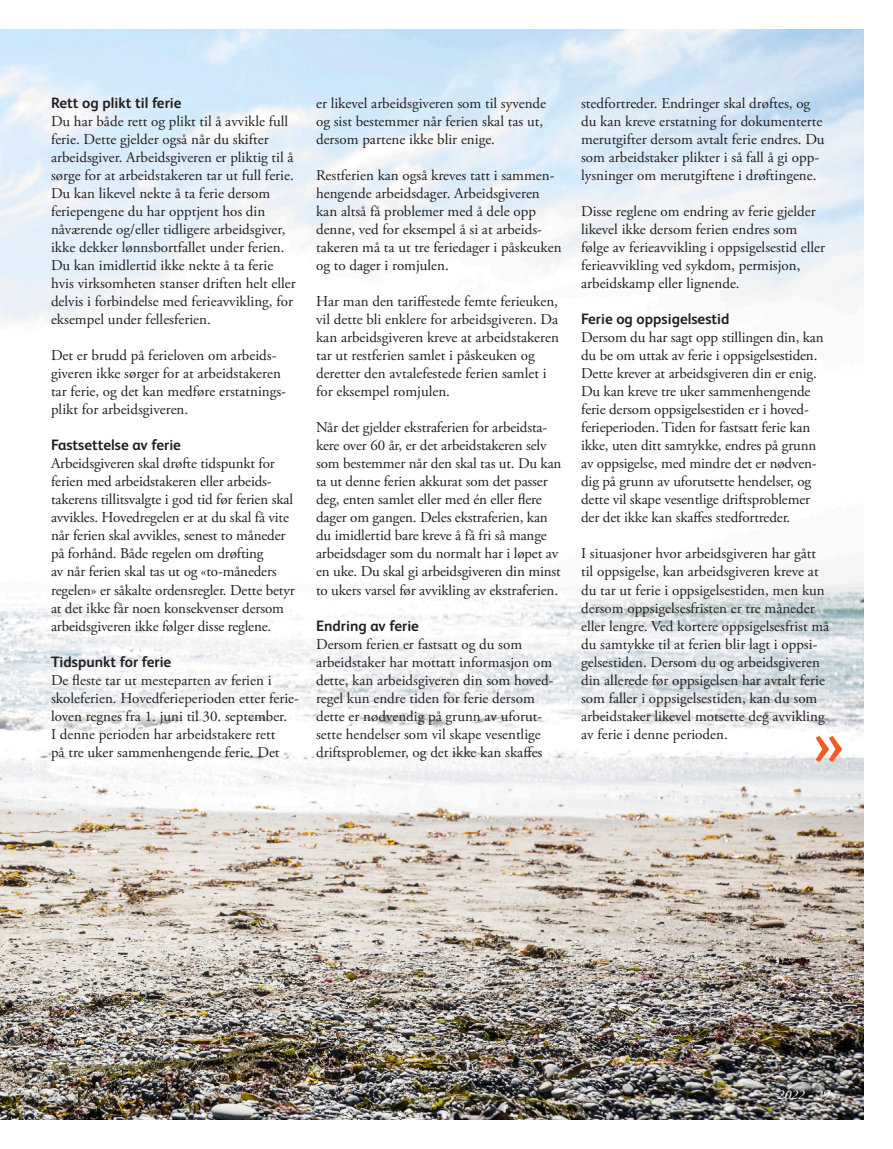
<style>
.page{position:relative;width:893px;height:1149px;background:#fff}
.page>*{position:absolute;margin:0;border:0;box-sizing:border-box;transform-origin:0 0}
.t1{font:15px/18px "Adobe Garamond Pro";color:#231f20}
.t2{font:700 15px "FS Albert";color:#231f20}
.t3{font:italic 13.5px "Adobe Garamond Pro";color:#fff}
</style>
<div class="page">
<img style="left:0;top:30px;width:863px;height:1088px">
<svg style="left:816px;top:735px;width:26px;height:26px"></svg>
<p class="t2" style="left:51px;top:94px;width:132px">Rett og plikt til ferie</p>
<p class="t1" style="left:51px;top:113px;width:246px">Du har både rett og plikt til å avvikle full ferie. Dette gjelder også når du skifter arbeidsgiver. Arbeidsgiveren er pliktig til å sørge for at arbeidstakeren tar ut full ferie.<br>Du kan likevel nekte å ta ferie dersom feriepengene du har opptjent hos din nåværende og/eller tidligere arbeidsgiver, ikke dekker lønnsbortfallet under ferien.<br>Du kan imidlertid ikke nekte å ta ferie hvis virksomheten stanser driften helt eller delvis i forbindelse med ferieavvikling, for eksempel under fellesferien.</p>
<p class="t1" style="left:51px;top:347px;width:237px">Det er brudd på ferieloven om arbeids&shy;giveren ikke sørger for at arbeidstakeren tar ferie, og det kan medføre erstatnings&shy;plikt for arbeidsgiveren.</p>
<p class="t2" style="left:51px;top:436px;width:131px">Fastsettelse av ferie</p>
<p class="t1" style="left:51px;top:455px;width:245px">Arbeidsgiveren skal drøfte tidspunkt for ferien med arbeidstakeren eller arbeids&shy;takerens tillitsvalgte i god tid før ferien skal avvikles. Hovedregelen er at du skal få vite når ferien skal avvikles, senest to måneder på forhånd. Både regelen om drøfting<br>av når ferien skal tas ut og «to-måneders regelen» er såkalte ordensregler. Dette betyr at det ikke får noen konsekvenser dersom arbeidsgiveren ikke følger disse reglene.</p>
<p class="t2" style="left:51px;top:652px;width:122px">Tidspunkt for ferie</p>
<p class="t1" style="left:51px;top:671px;width:249px">De fleste tar ut mesteparten av ferien i skoleferien. Hovedferieperioden etter ferie&shy;loven regnes fra 1. juni til 30. september.<br>I denne perioden har arbeidstakere rett<br>på tre uker sammenhengende ferie. Det</p>
<p class="t1" style="left:316px;top:95px;width:232px">er likevel arbeidsgiveren som til syvende og sist bestemmer når ferien skal tas ut, dersom partene ikke blir enige.</p>
<p class="t1" style="left:316px;top:167px;width:247px">Restferien kan også kreves tatt i sammen&shy;hengende arbeidsdager. Arbeidsgiveren kan altså få problemer med å dele opp denne, ved for eksempel å si at arbeids&shy;takeren må ta ut tre feriedager i påskeuken og to dager i romjulen.</p>
<p class="t1" style="left:316px;top:293px;width:244px">Har man den tariffestede femte ferieuken, vil dette bli enklere for arbeidsgiveren. Da kan arbeidsgiveren kreve at arbeidstakeren tar ut restferien samlet i påskeuken og deretter den avtalefestede ferien samlet i for eksempel romjulen.</p>
<p class="t1" style="left:316px;top:419px;width:247px">Når det gjelder ekstraferien for arbeidsta&shy;kere over 60 år, er det arbeidstakeren selv som bestemmer når den skal tas ut. Du kan ta ut denne ferien akkurat som det passer deg, enten samlet eller med én eller flere dager om gangen. Deles ekstraferien, kan du imidlertid bare kreve å få fri så mange arbeidsdager som du normalt har i løpet av en uke. Du skal gi arbeidsgiveren din minst to ukers varsel før avvikling av ekstraferien.</p>
<p class="t2" style="left:316px;top:616px;width:104px">Endring av ferie</p>
<p class="t1" style="left:316px;top:635px;width:239px">Dersom ferien er fastsatt og du som arbeidstaker har mottatt informasjon om dette, kan arbeidsgiveren din som hoved&shy;regel kun endre tiden for ferie dersom dette er nødvendig på grunn av uforut&shy;sette hendelser som vil skape vesentlige driftsproblemer, og det ikke kan skaffes</p>
<p class="t1" style="left:581px;top:95px;width:245px">stedfortreder. Endringer skal drøftes, og du kan kreve erstatning for dokumenterte merutgifter dersom avtalt ferie endres. Du som arbeidstaker plikter i så fall å gi opp&shy;lysninger om merutgiftene i drøftingene.</p>
<p class="t1" style="left:581px;top:203px;width:245px">Disse reglene om endring av ferie gjelder likevel ikke dersom ferien endres som følge av ferieavvikling i oppsigelsestid eller ferieavvikling ved sykdom, permisjon, arbeidskamp eller lignende.</p>
<p class="t2" style="left:581px;top:310px;width:150px">Ferie og oppsigelsestid</p>
<p class="t1" style="left:581px;top:329px;width:244px">Dersom du har sagt opp stillingen din, kan du be om uttak av ferie i oppsigelsestiden.<br>Dette krever at arbeidsgiveren din er enig.<br>Du kan kreve tre uker sammenhengende ferie dersom oppsigelsestiden er i hoved&shy;ferieperioden. Tiden for fastsatt ferie kan ikke, uten ditt samtykke, endres på grunn av oppsigelse, med mindre det er nødven&shy;dig på grunn av uforutsette hendelser, og dette vil skape vesentlige driftsproblemer der det ikke kan skaffes stedfortreder.</p>
<p class="t1" style="left:581px;top:545px;width:250px">I situasjoner hvor arbeidsgiveren har gått til oppsigelse, kan arbeidsgiveren kreve at du tar ut ferie i oppsigelsestiden, men kun dersom oppsigelsesfristen er tre måneder eller lengre. Ved kortere oppsigelsesfrist må du samtykke til at ferien blir lagt i oppsi&shy;gelsestiden. Dersom du og arbeidsgiveren din allerede før oppsigelsen har avtalt ferie som faller i oppsigelsestiden, kan du som arbeidstaker likevel motsette deg avvikling av ferie i denne perioden.</p>
<p class="t3" style="left:778px;top:1086px;width:53px">2022 - 29</p>
</div>
